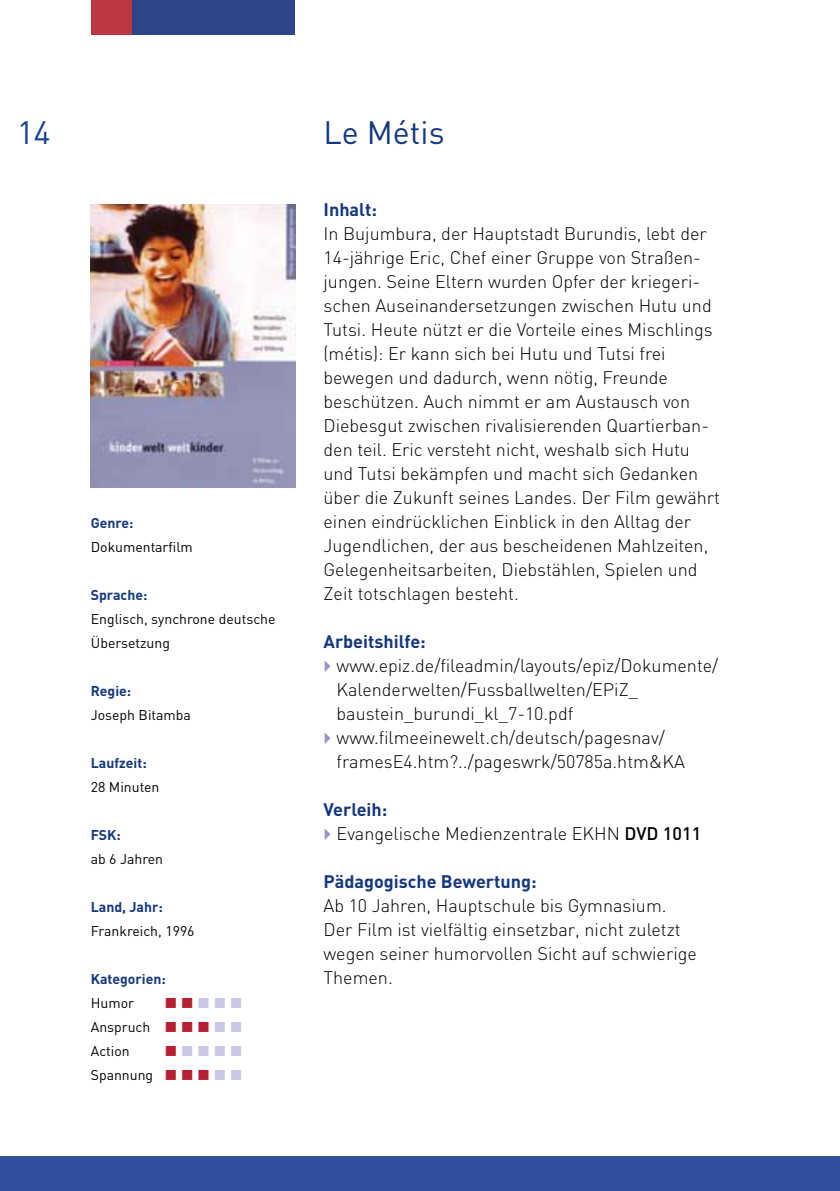
<style>
.page{position:relative;width:840px;height:1191px;background:#fff}
.page>*{position:absolute;margin:0;border:0;box-sizing:border-box;transform-origin:0 0}
.t1{font:32px "DIN";color:#14387f}
.t2{font:32px "DIN";color:#164194}
.t3{font:300 18px/24px "DIN";color:#000}
.t4{font:700 18px "DIN";color:#14387f}
.t5{font:14px/24px "DIN";color:#000}
.t6{font:700 14px "DIN";color:#14387f}
.s1{font-weight:700;color:#14387f}
.s2{font-weight:500}
</style>
<div class="page">
<div style="left:132px;top:0;width:20px;height:34px;background:#2d458a"></div>
<div style="left:152px;top:0;width:20px;height:34px;background:#2d458a"></div>
<div style="left:172px;top:0;width:21px;height:34px;background:#2d458a"></div>
<div style="left:193px;top:0;width:20px;height:34px;background:#2d458a"></div>
<div style="left:213px;top:0;width:21px;height:34px;background:#2d458a"></div>
<div style="left:234px;top:0;width:20px;height:34px;background:#2d458a"></div>
<div style="left:254px;top:0;width:20px;height:34px;background:#2d458a"></div>
<div style="left:274px;top:0;width:21px;height:34px;background:#2d458a"></div>
<div style="left:0;top:1157px;width:839px;height:34px;background:#324f9e"></div>
<div style="left:111px;top:0;width:21px;height:34px;background:#bc3741"></div>
<div style="left:91px;top:0;width:20px;height:34px;background:#bc3741"></div>
<img style="left:91px;top:204px;width:204px;height:284px">
<h1 class="t2" style="left:17px;top:112px;width:35px">14</h1>
<p class="t6" style="left:91px;top:514px;width:44px">Genre:</p>
<p class="t5" style="left:91px;top:535px;width:103px">Dokumentarfilm</p>
<p class="t6" style="left:91px;top:586px;width:58px">Sprache:</p>
<p class="t5" style="left:91px;top:607px;width:186px">Englisch, synchrone deutsche<br>Übersetzung</p>
<p class="t6" style="left:91px;top:682px;width:42px">Regie:</p>
<p class="t5" style="left:91px;top:703px;width:101px">Joseph Bitamba</p>
<p class="t6" style="left:91px;top:754px;width:57px">Laufzeit:</p>
<p class="t5" style="left:91px;top:775px;width:70px">28 Minuten</p>
<p class="t6" style="left:91px;top:826px;width:32px">FSK:</p>
<p class="t5" style="left:91px;top:847px;width:74px">ab 6 Jahren</p>
<p class="t6" style="left:91px;top:898px;width:73px">Land, Jahr:</p>
<p class="t5" style="left:91px;top:919px;width:105px">Frankreich, 1996</p>
<p class="t6" style="left:91px;top:970px;width:76px">Kategorien:</p>
<p class="t5" style="left:91px;top:991px;width:64px">Humor<br>Anspruch<br>Action<br>Spannung</p>
<h1 class="t1" style="left:323px;top:112px;width:122px">Le Métis</h1>
<p class="t4" style="left:323px;top:198px;width:55px">Inhalt:</p>
<p class="t3" style="left:323px;top:221px;width:398px">In Bujumbura, der Hauptstadt Burundis, lebt der 14-jährige Eric, Chef einer Gruppe von Straßen&shy;jungen. Seine Eltern wurden Opfer der kriegeri&shy;schen Auseinandersetzungen zwischen Hutu und Tutsi. Heute nützt er die Vorteile eines Mischlings (métis): Er kann sich bei Hutu und Tutsi frei bewegen und dadurch, wenn nötig, Freunde beschützen. Auch nimmt er am Austausch von Diebesgut zwischen rivalisierenden Quartierban&shy;den teil. Eric versteht nicht, weshalb sich Hutu und Tutsi bekämpfen und macht sich Gedanken über die Zukunft seines Landes. Der Film gewährt einen eindrücklichen Einblick in den Alltag der Jugendlichen, der aus bescheidenen Mahlzeiten, Gelegenheitsarbeiten, Diebstählen, Spielen und Zeit totschlagen besteht.</p>
<p class="t4" style="left:323px;top:630px;width:104px">Arbeitshilfe:</p>
<p class="t3" style="left:336px;top:653px;width:383px">www.epiz.de/fileadmin/layouts/epiz/Dokumente/ Kalenderwelten/Fussballwelten/EPiZ_ baustein_burundi_kl_7-10.pdf www.filmeeinewelt.ch/deutsch/pagesnav/ framesE4.htm?../pageswrk/50785a.htm&amp;KA</p>
<p class="t3" style="left:336px;top:797px;width:366px;text-indent:-13px"><span class="s1">Verleih:<br></span>Evangelische Medienzentrale EKHN <span class="s2">DVD 1011</span></p>
<p class="t4" style="left:323px;top:870px;width:214px">Pädagogische Bewertung:</p>
<p class="t3" style="left:323px;top:893px;width:375px">Ab 10 Jahren, Hauptschule bis Gymnasium.<br>Der Film ist vielfältig einsetzbar, nicht zuletzt wegen seiner humorvollen Sicht auf schwierige Themen.</p>
</div>
